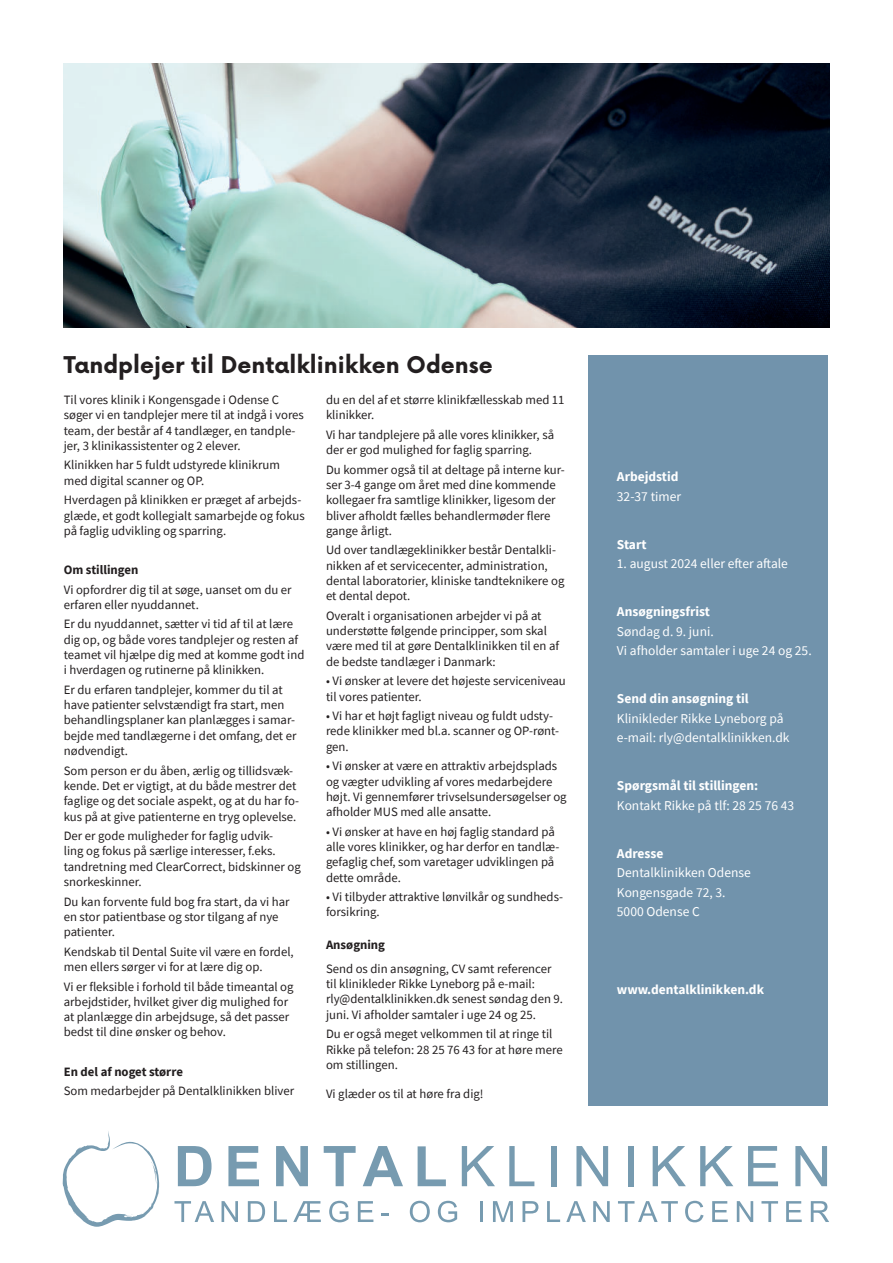
<style>
.page{position:relative;width:893px;height:1263px;background:#fff}
.page>*{position:absolute;margin:0;border:0;box-sizing:border-box;transform-origin:0 0}
.t1{font:700 22.5px "Now";color:#231f20}
.t2{font:13.5px/19.5px "Source Sans Pro";color:#fff}
.t3{font:700 13.5px "Source Sans Pro";color:#fff}
.t4{font:12.75px/15.3px "Source Sans Pro";color:#231f20}
.t5{font:700 12.75px "Source Sans Pro";color:#231f20}
</style>
<div class="page">
<div style="left:588px;top:355px;width:240px;height:751px;background:#7193ac"></div>
<svg style="left:63px;top:1131px;width:96px;height:96px"></svg>
<svg style="left:178px;top:1146px;width:34px;height:40px"></svg>
<svg style="left:228px;top:1146px;width:31px;height:40px"></svg>
<svg style="left:276px;top:1146px;width:32px;height:40px"></svg>
<svg style="left:324px;top:1146px;width:32px;height:40px"></svg>
<svg style="left:363px;top:1146px;width:40px;height:40px"></svg>
<svg style="left:418px;top:1146px;width:28px;height:40px"></svg>
<svg style="left:462px;top:1146px;width:33px;height:40px"></svg>
<svg style="left:509px;top:1146px;width:25px;height:40px"></svg>
<div style="left:552px;top:1146px;width:5px;height:40px;background:#779bb0"></div>
<svg style="left:576px;top:1146px;width:32px;height:40px"></svg>
<div style="left:628px;top:1146px;width:5px;height:40px;background:#779bb0"></div>
<svg style="left:653px;top:1146px;width:33px;height:40px"></svg>
<svg style="left:700px;top:1146px;width:33px;height:40px"></svg>
<svg style="left:748px;top:1146px;width:30px;height:40px"></svg>
<svg style="left:795px;top:1146px;width:32px;height:40px"></svg>
<svg style="left:174px;top:1201px;width:40px;height:21px"></svg>
<svg style="left:222px;top:1201px;width:16px;height:21px"></svg>
<svg style="left:248px;top:1201px;width:17px;height:21px"></svg>
<svg style="left:274px;top:1201px;width:13px;height:21px"></svg>
<svg style="left:293px;top:1201px;width:28px;height:21px"></svg>
<svg style="left:329px;top:1201px;width:19px;height:21px"></svg>
<svg style="left:358px;top:1201px;width:15px;height:21px"></svg>
<svg style="left:381px;top:1213px;width:8px;height:3px"></svg>
<svg style="left:410px;top:1201px;width:20px;height:21px"></svg>
<svg style="left:438px;top:1201px;width:19px;height:21px"></svg>
<hr style="left:480px;top:1201px;width:3px;height:21px;background:#779bb0">
<svg style="left:493px;top:1201px;width:20px;height:21px"></svg>
<svg style="left:522px;top:1201px;width:16px;height:21px"></svg>
<svg style="left:547px;top:1201px;width:13px;height:21px"></svg>
<svg style="left:566px;top:1201px;width:20px;height:21px"></svg>
<svg style="left:593px;top:1201px;width:17px;height:21px"></svg>
<svg style="left:618px;top:1201px;width:60px;height:21px"></svg>
<svg style="left:685px;top:1201px;width:19px;height:21px"></svg>
<svg style="left:712px;top:1201px;width:16px;height:21px"></svg>
<svg style="left:737px;top:1201px;width:16px;height:21px"></svg>
<svg style="left:761px;top:1201px;width:17px;height:21px"></svg>
<svg style="left:786px;top:1201px;width:16px;height:21px"></svg>
<svg style="left:811px;top:1201px;width:18px;height:21px"></svg>
<img style="left:64px;top:64px;width:766px;height:263px">
<h1 class="t1" style="left:64px;top:354px;width:430px">Tandplejer til Dentalklinikken Odense</h1>
<p class="t4" style="left:64px;top:393px;width:242px">Til vores klinik i Kongensgade i Odense C søger vi en tandplejer mere til at indgå i vores team, der består af 4 tandlæger, en tandple&shy;jer, 3 klinikassistenter og 2 elever.</p>
<p class="t4" style="left:64px;top:458px;width:218px">Klinikken har 5 fuldt udstyrede klinikrum med digital scanner og OP.</p>
<p class="t4" style="left:64px;top:493px;width:242px">Hverdagen på klinikken er præget af arbejds&shy;glæde, et godt kollegialt samarbejde og fokus på faglig udvikling og sparring.</p>
<p class="t5" style="left:64px;top:564px;width:76px">Om stillingen</p>
<p class="t4" style="left:64px;top:582px;width:229px">Vi opfordrer dig til at søge, uanset om du er erfaren eller nyuddannet.</p>
<p class="t4" style="left:64px;top:617px;width:242px">Er du nyuddannet, sætter vi tid af til at lære dig op, og både vores tandplejer og resten af teamet vil hjælpe dig med at komme godt ind i hverdagen og rutinerne på klinikken.</p>
<p class="t4" style="left:64px;top:683px;width:234px">Er du erfaren tandplejer, kommer du til at have patienter selvstændigt fra start, men behandlingsplaner kan planlægges i samar&shy;bejde med tandlægerne i det omfang, det er nødvendigt.</p>
<p class="t4" style="left:64px;top:763px;width:237px">Som person er du åben, ærlig og tillidsvæk&shy;kende. Det er vigtigt, at du både mestrer det faglige og det sociale aspekt, og at du har fo&shy;kus på at give patienterne en tryg oplevelse.</p>
<p class="t4" style="left:64px;top:829px;width:239px">Der er gode muligheder for faglig udvik-<br>ling og fokus på særlige interesser, f.eks. tandretning med ClearCorrect, bidskinner og snorkeskinner.</p>
<p class="t4" style="left:64px;top:894px;width:227px">Du kan forvente fuld bog fra start, da vi har en stor patientbase og stor tilgang af nye patienter.</p>
<p class="t4" style="left:64px;top:945px;width:232px">Kendskab til Dental Suite vil være en fordel, men ellers sørger vi for at lære dig op.</p>
<p class="t4" style="left:64px;top:978px;width:231px">Vi er fleksible i forhold til både timeantal og arbejdstider, hvilket giver dig mulighed for at planlægge din arbejdsuge, så det passer bedst til dine ønsker og behov.</p>
<p class="t5" style="left:64px;top:1066px;width:121px">En del af noget større</p>
<p class="t4" style="left:64px;top:1084px;width:232px">Som medarbejder på Dentalklinikken bliver</p>
<p class="t4" style="left:326px;top:393px;width:240px">du en del af et større klinikfællesskab med 11 klinikker.</p>
<p class="t4" style="left:326px;top:428px;width:230px">Vi har tandplejere på alle vores klinikker, så der er god mulighed for faglig sparring.</p>
<p class="t4" style="left:326px;top:463px;width:240px">Du kommer også til at deltage på interne kur&shy;ser 3-4 gange om året med dine kommende kollegaer fra samtlige klinikker, ligesom der bliver afholdt fælles behandlermøder flere gange årligt.</p>
<p class="t4" style="left:326px;top:543px;width:240px">Ud over tandlægeklinikker består Dentalkli&shy;nikken af et servicecenter, administration, dental laboratorier, kliniske tandteknikere og et dental depot.</p>
<p class="t4" style="left:326px;top:609px;width:235px">Overalt i organisationen arbejder vi på at understøtte følgende principper, som skal være med til at gøre Dentalklinikken til en af de bedste tandlæger i Danmark:</p>
<p class="t4" style="left:326px;top:674px;width:241px">• Vi ønsker at levere det højeste serviceniveau til vores patienter.</p>
<p class="t4" style="left:326px;top:709px;width:235px">• Vi har et højt fagligt niveau og fuldt udsty&shy;rede klinikker med bl.a. scanner og OP-rønt&shy;gen.</p>
<p class="t4" style="left:326px;top:759px;width:242px">• Vi ønsker at være en attraktiv arbejdsplads og vægter udvikling af vores medarbejdere højt. Vi gennemfører trivselsundersøgelser og afholder MUS med alle ansatte.</p>
<p class="t4" style="left:326px;top:825px;width:235px">• Vi ønsker at have en høj faglig standard på alle vores klinikker, og har derfor en tandlæ&shy;gefaglig chef, som varetager udviklingen på dette område.</p>
<p class="t4" style="left:326px;top:890px;width:239px">• Vi tilbyder attraktive lønvilkår og sundheds&shy;forsikring.</p>
<p class="t5" style="left:326px;top:939px;width:61px">Ansøgning</p>
<p class="t4" style="left:326px;top:962px;width:239px">Send os din ansøgning, CV samt referencer til klinikleder Rikke Lyneborg på e-mail: rly@dentalklinikken.dk senest søndag den 9. juni. Vi afholder samtaler i uge 24 og 25.</p>
<p class="t4" style="left:326px;top:1027px;width:238px">Du er også meget velkommen til at ringe til<br>Rikke på telefon: 28 25 76 43 for at høre mere om stillingen.</p>
<p class="t4" style="left:326px;top:1087px;width:159px">Vi glæder os til at høre fra dig!</p>
<p class="t3" style="left:617px;top:471px;width:63px">Arbejdstid</p>
<p class="t2" style="left:617px;top:487px;width:66px">32-37 timer</p>
<p class="t3" style="left:617px;top:538px;width:31px">Start</p>
<p class="t2" style="left:617px;top:554px;width:173px">1. august 2024 eller efter aftale</p>
<p class="t3" style="left:617px;top:606px;width:95px">Ansøgningsfrist</p>
<p class="t2" style="left:617px;top:622px;width:196px">Søndag d. 9. juni.<br>Vi afholder samtaler i uge 24 og 25.</p>
<p class="t3" style="left:617px;top:693px;width:133px">Send din ansøgning til</p>
<p class="t2" style="left:617px;top:709px;width:174px">Klinikleder Rikke Lyneborg på e-mail: rly@dentalklinikken.dk</p>
<p class="t3" style="left:617px;top:780px;width:143px">Spørgsmål til stillingen:</p>
<p class="t2" style="left:617px;top:796px;width:179px">Kontakt Rikke på tlf: 28 25 76 43</p>
<p class="t3" style="left:617px;top:847px;width:48px">Adresse</p>
<p class="t2" style="left:617px;top:864px;width:135px">Dentalklinikken Odense<br>Kongensgade 72, 3.<br>5000 Odense C</p>
<p class="t3" style="left:617px;top:984px;width:149px">www.dentalklinikken.dk</p>
</div>
